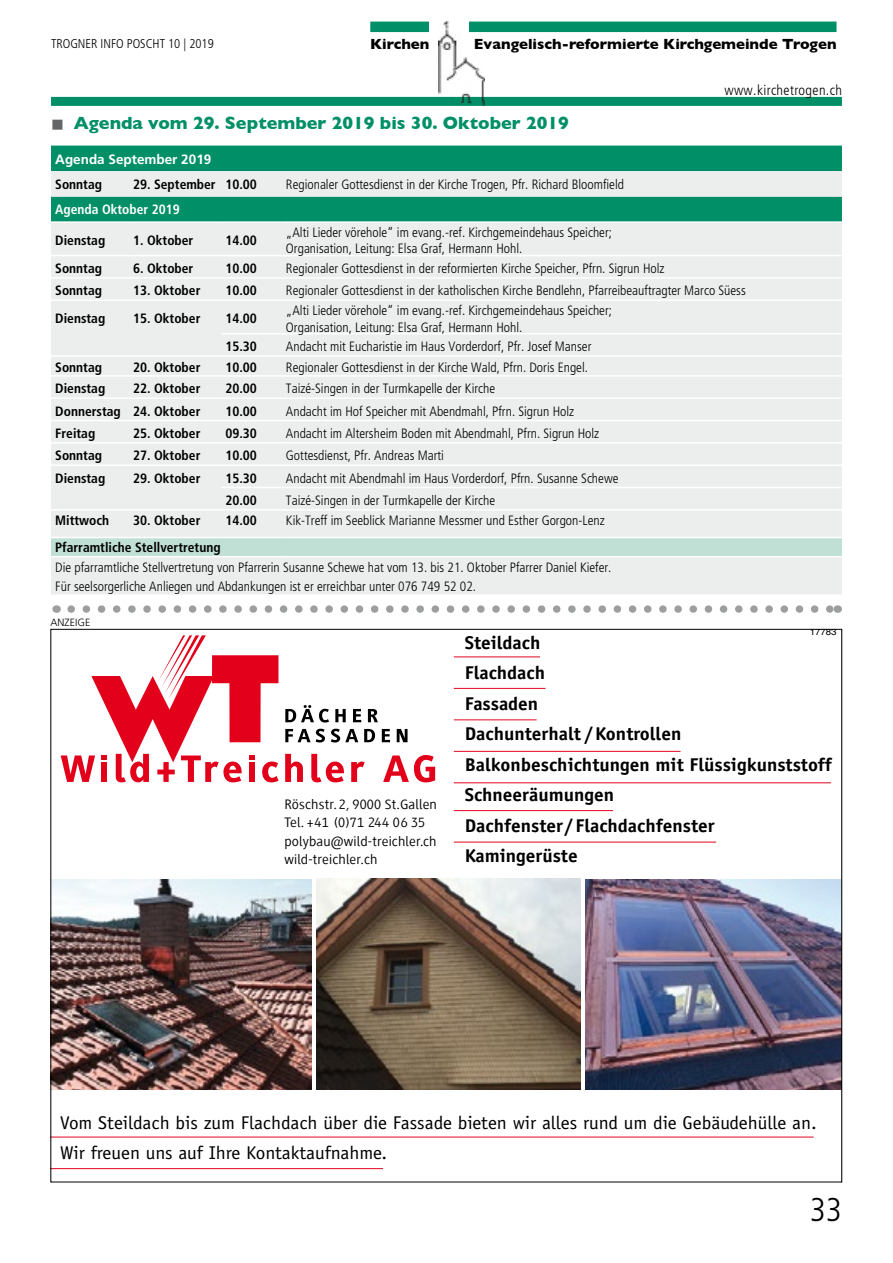
<style>
.page{position:relative;width:893px;height:1263px;background:#fff}
.page>*{position:absolute;margin:0;border:0;box-sizing:border-box;transform-origin:0 0}
.t1{font:300 condensed 33px "Frutiger";color:#000}
.t2{font:700 18.45px/30.6px "Officina Sans";color:#000;scale:1.04 1}
.t3{font:18.45px/30.6px "Officina Sans";color:#000;scale:1.04 1}
.t4{font:700 18px "Gill Sans";color:#008f67}
.t5{font:700 15px "Gill Sans";color:#000}
.t6{font:300 condensed 14.25px "Frutiger";letter-spacing:.025em;color:#000}
.t7{font:14.1px/18.3px "Generis Sans Com";letter-spacing:.01em;color:#000;scale:1.04 1}
.t8{font:300 condensed 13.5px/16.5px "Frutiger";color:#000}
.t9{font:700 condensed 13.5px "Frutiger";color:#000}
.t10{font:700 13.5px "Frutiger";color:#fff}
.t11{font:700 condensed 13.5px "Frutiger";color:#fff}
.t12{font:300 condensed 12.75px "Frutiger";color:#000}
.t13{font:300 10.5px "Frutiger";color:#000}
.t14{font:9.3px "Helvetica";color:#000;scale:1.04 1}
</style>
<div class="page">
<div style="left:51px;top:146px;width:791px;height:25px;background:#008f67"></div>
<div style="left:51px;top:171px;width:791px;height:423px;background:#eceded"></div>
<div style="left:51px;top:537px;width:791px;height:20px;background:#c0e0d5"></div>
<hr style="left:51px;top:221px;width:78px;height:2px;background:#fff">
<hr style="left:129px;top:221px;width:92px;height:2px;background:#fff">
<hr style="left:221px;top:221px;width:61px;height:2px;background:#fff">
<hr style="left:282px;top:221px;width:560px;height:2px;background:#fff">
<hr style="left:51px;top:537px;width:78px;height:1px;background:#fff">
<hr style="left:129px;top:537px;width:92px;height:1px;background:#fff">
<hr style="left:221px;top:537px;width:61px;height:1px;background:#fff">
<hr style="left:282px;top:537px;width:560px;height:1px;background:#fff">
<hr style="left:51px;top:556px;width:78px;height:1px;background:#fff">
<hr style="left:129px;top:556px;width:92px;height:1px;background:#fff">
<hr style="left:221px;top:556px;width:61px;height:1px;background:#fff">
<hr style="left:282px;top:556px;width:560px;height:1px;background:#fff">
<hr style="left:51px;top:255px;width:78px;height:1px;background:#fff">
<hr style="left:129px;top:255px;width:92px;height:1px;background:#fff">
<hr style="left:221px;top:255px;width:61px;height:1px;background:#fff">
<hr style="left:282px;top:255px;width:560px;height:1px;background:#fff">
<hr style="left:51px;top:277px;width:78px;height:2px;background:#fff">
<hr style="left:129px;top:277px;width:92px;height:2px;background:#fff">
<hr style="left:221px;top:277px;width:61px;height:2px;background:#fff">
<hr style="left:282px;top:277px;width:560px;height:2px;background:#fff">
<hr style="left:51px;top:299px;width:78px;height:2px;background:#fff">
<hr style="left:129px;top:299px;width:92px;height:2px;background:#fff">
<hr style="left:221px;top:299px;width:61px;height:2px;background:#fff">
<hr style="left:282px;top:299px;width:560px;height:2px;background:#fff">
<hr style="left:221px;top:333px;width:61px;height:1px;background:#fff">
<hr style="left:282px;top:333px;width:560px;height:1px;background:#fff">
<hr style="left:51px;top:355px;width:78px;height:2px;background:#fff">
<hr style="left:129px;top:355px;width:92px;height:2px;background:#fff">
<hr style="left:221px;top:355px;width:61px;height:2px;background:#fff">
<hr style="left:282px;top:355px;width:560px;height:2px;background:#fff">
<hr style="left:51px;top:375px;width:78px;height:2px;background:#fff">
<hr style="left:129px;top:375px;width:92px;height:2px;background:#fff">
<hr style="left:221px;top:375px;width:61px;height:2px;background:#fff">
<hr style="left:282px;top:375px;width:560px;height:2px;background:#fff">
<hr style="left:51px;top:397px;width:78px;height:2px;background:#fff">
<hr style="left:129px;top:397px;width:92px;height:2px;background:#fff">
<hr style="left:221px;top:397px;width:61px;height:2px;background:#fff">
<hr style="left:282px;top:397px;width:560px;height:2px;background:#fff">
<hr style="left:51px;top:420px;width:78px;height:1px;background:#fff">
<hr style="left:129px;top:420px;width:92px;height:1px;background:#fff">
<hr style="left:221px;top:420px;width:61px;height:1px;background:#fff">
<hr style="left:282px;top:420px;width:560px;height:1px;background:#fff">
<hr style="left:51px;top:442px;width:78px;height:2px;background:#fff">
<hr style="left:129px;top:442px;width:92px;height:2px;background:#fff">
<hr style="left:221px;top:442px;width:61px;height:2px;background:#fff">
<hr style="left:282px;top:442px;width:560px;height:2px;background:#fff">
<hr style="left:51px;top:464px;width:78px;height:2px;background:#fff">
<hr style="left:129px;top:464px;width:92px;height:2px;background:#fff">
<hr style="left:221px;top:464px;width:61px;height:2px;background:#fff">
<hr style="left:282px;top:464px;width:560px;height:2px;background:#fff">
<hr style="left:221px;top:487px;width:61px;height:1px;background:#fff">
<hr style="left:282px;top:487px;width:560px;height:1px;background:#fff">
<hr style="left:51px;top:509px;width:78px;height:2px;background:#fff">
<hr style="left:129px;top:509px;width:92px;height:2px;background:#fff">
<hr style="left:221px;top:509px;width:61px;height:2px;background:#fff">
<hr style="left:282px;top:509px;width:560px;height:2px;background:#fff">
<div style="left:51px;top:97px;width:791px;height:9px;background:#008f67"></div>
<div style="left:370px;top:22px;width:466px;height:10px;background:#008f67"></div>
<div style="left:430px;top:19px;width:39px;height:17px;background:#fff"></div>
<img style="left:439px;top:22px;width:45px;height:83px">
<img style="left:53px;top:635px;width:787px;height:535px">
<svg style="left:71px;top:605px;width:759px;height:8px"></svg>
<p class="t12" style="left:51px;top:36px;width:164px">TROGNER INFO POSCHT 10 | 2019</p>
<p class="t5" style="left:370px;top:32px;width:61px">Kirchen</p>
<p class="t5" style="left:474px;top:32px;width:364px">Evangelisch-reformierte Kirchgemeinde Trogen</p>
<p class="t6" style="left:724px;top:82px;width:119px">www.kirchetrogen.ch</p>
<h3 class="t4" style="left:74px;top:109px;width:497px">Agenda vom 29. September 2019 bis 30. Oktober 2019</h3>
<p class="t10" style="left:55px;top:151px;width:158px">Agenda September 2019</p>
<p class="t9" style="left:55px;top:176px;width:48px">Sonntag</p>
<p class="t9" style="left:133px;top:176px;width:125px">29. September 10.00</p>
<p class="t8" style="left:286px;top:176px;width:340px">Regionaler Gottesdienst in der Kirche Trogen, Pfr. Richard Bloomfield</p>
<p class="t11" style="left:55px;top:202px;width:126px">Agenda Oktober 2019</p>
<p class="t9" style="left:55px;top:233px;width:52px">Dienstag</p>
<p class="t9" style="left:133px;top:233px;width:62px">1. Oktober</p>
<p class="t9" style="left:225px;top:233px;width:33px">14.00</p>
<p class="t8" style="left:286px;top:224px;width:327px">„Alti Lieder vörehole“ im evang.-ref. Kirchgemeindehaus Speicher;<br>Organisation, Leitung: Elsa Graf, Hermann Hohl.</p>
<p class="t9" style="left:55px;top:260px;width:48px">Sonntag</p>
<p class="t9" style="left:133px;top:260px;width:62px">6. Oktober</p>
<p class="t9" style="left:225px;top:260px;width:33px">10.00</p>
<p class="t8" style="left:286px;top:260px;width:380px">Regionaler Gottesdienst in der reformierten Kirche Speicher, Pfrn. Sigrun Holz</p>
<p class="t9" style="left:55px;top:283px;width:48px">Sonntag</p>
<p class="t9" style="left:133px;top:283px;width:69px">13. Oktober</p>
<p class="t9" style="left:225px;top:283px;width:33px">10.00</p>
<p class="t8" style="left:286px;top:283px;width:461px">Regionaler Gottesdienst in der katholischen Kirche Bendlehn, Pfarreibeauftragter Marco Süess</p>
<p class="t9" style="left:55px;top:311px;width:52px">Dienstag</p>
<p class="t9" style="left:133px;top:311px;width:69px">15. Oktober</p>
<p class="t9" style="left:225px;top:311px;width:33px">14.00</p>
<p class="t8" style="left:286px;top:302px;width:327px">„Alti Lieder vörehole“ im evang.-ref. Kirchgemeindehaus Speicher;<br>Organisation, Leitung: Elsa Graf, Hermann Hohl.</p>
<p class="t9" style="left:225px;top:339px;width:33px">15.30</p>
<p class="t8" style="left:286px;top:338px;width:307px">Andacht mit Eucharistie im Haus Vorderdorf, Pfr. Josef Manser</p>
<p class="t9" style="left:55px;top:360px;width:48px">Sonntag</p>
<p class="t9" style="left:133px;top:360px;width:69px">20. Oktober</p>
<p class="t9" style="left:225px;top:360px;width:33px">10.00</p>
<p class="t8" style="left:286px;top:360px;width:303px">Regionaler Gottesdienst in der Kirche Wald, Pfrn. Doris Engel.</p>
<p class="t9" style="left:55px;top:381px;width:52px">Dienstag</p>
<p class="t9" style="left:133px;top:381px;width:69px">22. Oktober</p>
<p class="t9" style="left:225px;top:381px;width:33px">20.00</p>
<p class="t8" style="left:286px;top:381px;width:211px">Taizé-Singen in der Turmkapelle der Kirche</p>
<p class="t9" style="left:55px;top:403px;width:147px">Donnerstag 24. Oktober</p>
<p class="t9" style="left:225px;top:403px;width:33px">10.00</p>
<p class="t8" style="left:286px;top:403px;width:290px">Andacht im Hof Speicher mit Abendmahl, Pfrn. Sigrun Holz</p>
<p class="t9" style="left:55px;top:425px;width:42px">Freitag</p>
<p class="t9" style="left:133px;top:425px;width:69px">25. Oktober</p>
<p class="t9" style="left:225px;top:425px;width:33px">09.30</p>
<p class="t8" style="left:286px;top:425px;width:315px">Andacht im Altersheim Boden mit Abendmahl, Pfrn. Sigrun Holz</p>
<p class="t9" style="left:55px;top:448px;width:48px">Sonntag</p>
<p class="t9" style="left:133px;top:448px;width:69px">27. Oktober</p>
<p class="t9" style="left:225px;top:448px;width:33px">10.00</p>
<p class="t8" style="left:286px;top:448px;width:159px">Gottesdienst, Pfr. Andreas Marti</p>
<p class="t9" style="left:55px;top:470px;width:52px">Dienstag</p>
<p class="t9" style="left:133px;top:470px;width:69px">29. Oktober</p>
<p class="t9" style="left:225px;top:470px;width:33px">15.30</p>
<p class="t8" style="left:286px;top:470px;width:334px">Andacht mit Abendmahl im Haus Vorderdorf, Pfrn. Susanne Schewe</p>
<p class="t9" style="left:225px;top:492px;width:33px">20.00</p>
<p class="t8" style="left:286px;top:492px;width:211px">Taizé-Singen in der Turmkapelle der Kirche</p>
<p class="t9" style="left:55px;top:512px;width:56px">Mittwoch</p>
<p class="t9" style="left:133px;top:512px;width:69px">30. Oktober</p>
<p class="t9" style="left:225px;top:512px;width:33px">14.00</p>
<p class="t8" style="left:286px;top:512px;width:320px">Kik-Treff im Seeblick Marianne Messmer und Esther Gorgon-Lenz</p>
<p class="t9" style="left:55px;top:540px;width:167px">Pfarramtliche Stellvertretung</p>
<p class="t8" style="left:55px;top:557px;width:558px;line-height:19.5px">Die pfarramtliche Stellvertretung von Pfarrerin Susanne Schewe hat vom 13. bis 21. Oktober Pfarrer Daniel Kiefer.<br>Für seelsorgerliche Anliegen und Abdankungen ist er erreichbar unter 076 749 52 02.</p>
<p class="t13" style="left:51px;top:617px;width:41px">ANZEIGE</p>
<p class="t7" style="left:284px;top:795px;width:148px">Röschstr. 2, 9000 St.Gallen<br>Tel. +41 (0)71 244 06 35 polybau@wild-treichler.ch wild-treichler.ch</p>
<p class="t14" style="left:810px;top:627px;width:27px">17783</p>
<h2 class="t2" style="left:465px;top:627px;width:355px">Steildach<br>Flachdach<br>Fassaden<br>Dachunterhalt /Kontrollen<br>Balkonbeschichtungen mit Flüssigkunststoff<br>Schneeräumungen<br>Dachfenster/Flachdachfenster<br>Kamingerüste</h2>
<h2 class="t3" style="left:60px;top:1107px;width:729px">Vom Steildach bis zum Flachdach über die Fassade bieten wir alles rund um die Gebäudehülle an.<br>Wir freuen uns auf Ihre Kontaktaufnahme.</h2>
<h1 class="t1" style="left:810px;top:1191px;width:33px">33</h1>
</div>
